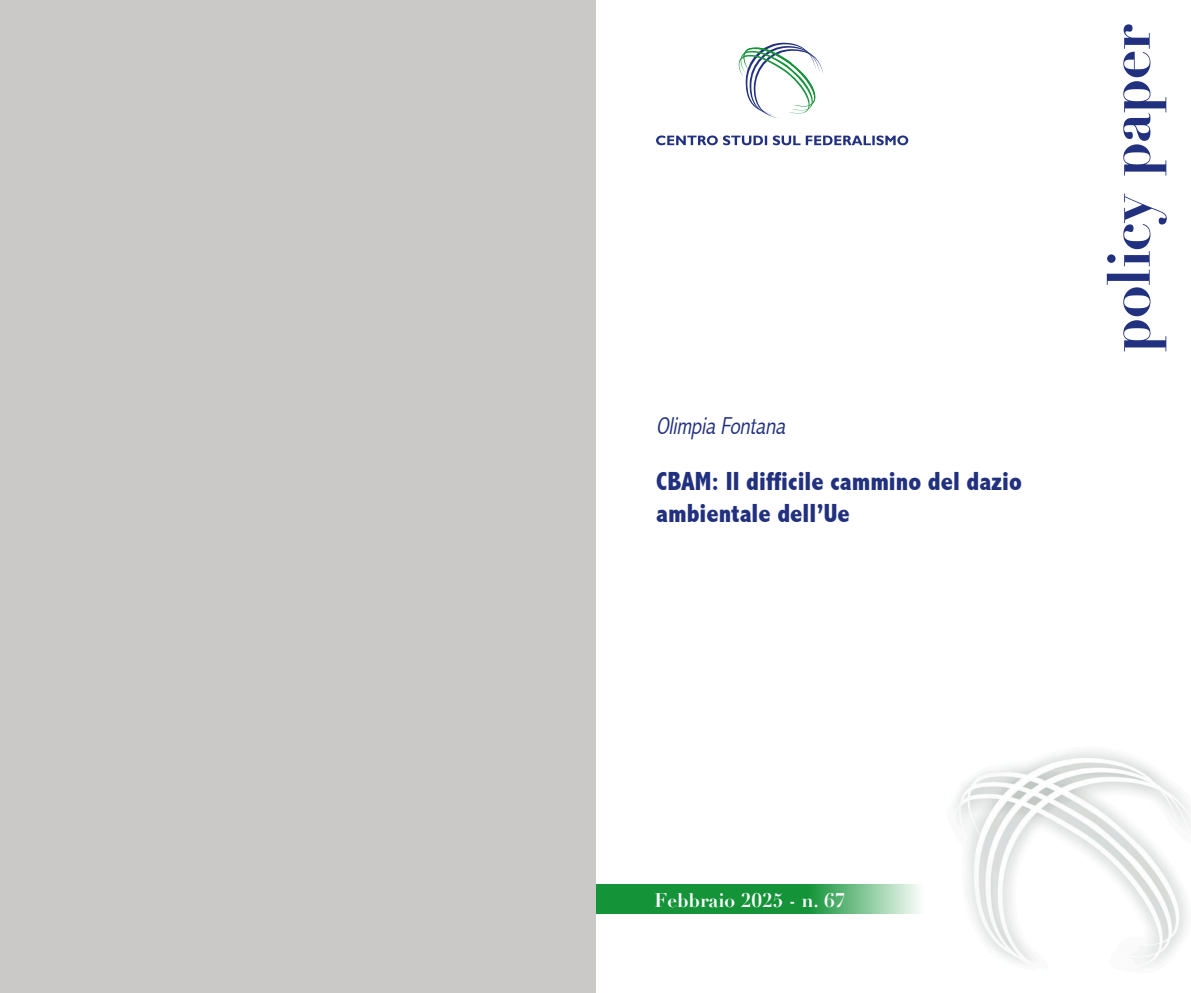
<style>
.page{position:relative;width:1191px;height:993px;background:#fff}
.page>*{position:absolute;margin:0;border:0;box-sizing:border-box;transform-origin:0 0}
.t1{font:800 condensed 26.25px/31.5px "Abadi";color:#22317f}
.t2{font:italic 300 condensed 24.5px "Abadi";color:#22317f}
.t3{font:700 19.25px "Didot";color:#fff}
</style>
<div class="page">
<svg style="left:738px;top:43px;width:85px;height:75px"></svg>
<svg style="left:595px;top:884px;width:325px;height:29px;background:#3ba559"></svg>
<img style="left:954px;top:750px;width:237px;height:215px">
<svg style="left:1107px;top:24px;width:59px;height:327px"></svg>
<svg style="left:656px;top:135px;width:252px;height:10px"></svg>
<div style="left:0;top:0;width:595px;height:992px;background:#cbc8c8"></div>
<p class="t2" style="left:656px;top:417px;width:134px">Olimpia Fontana</p>
<p class="t1" style="left:656px;top:468px;width:367px">CBAM: Il difficile cammino del dazio ambientale dell’Ue</p>
<p class="t3" style="left:654px;top:888px;width:193px">Febbraio 2025 - n. 67</p>
</div>
